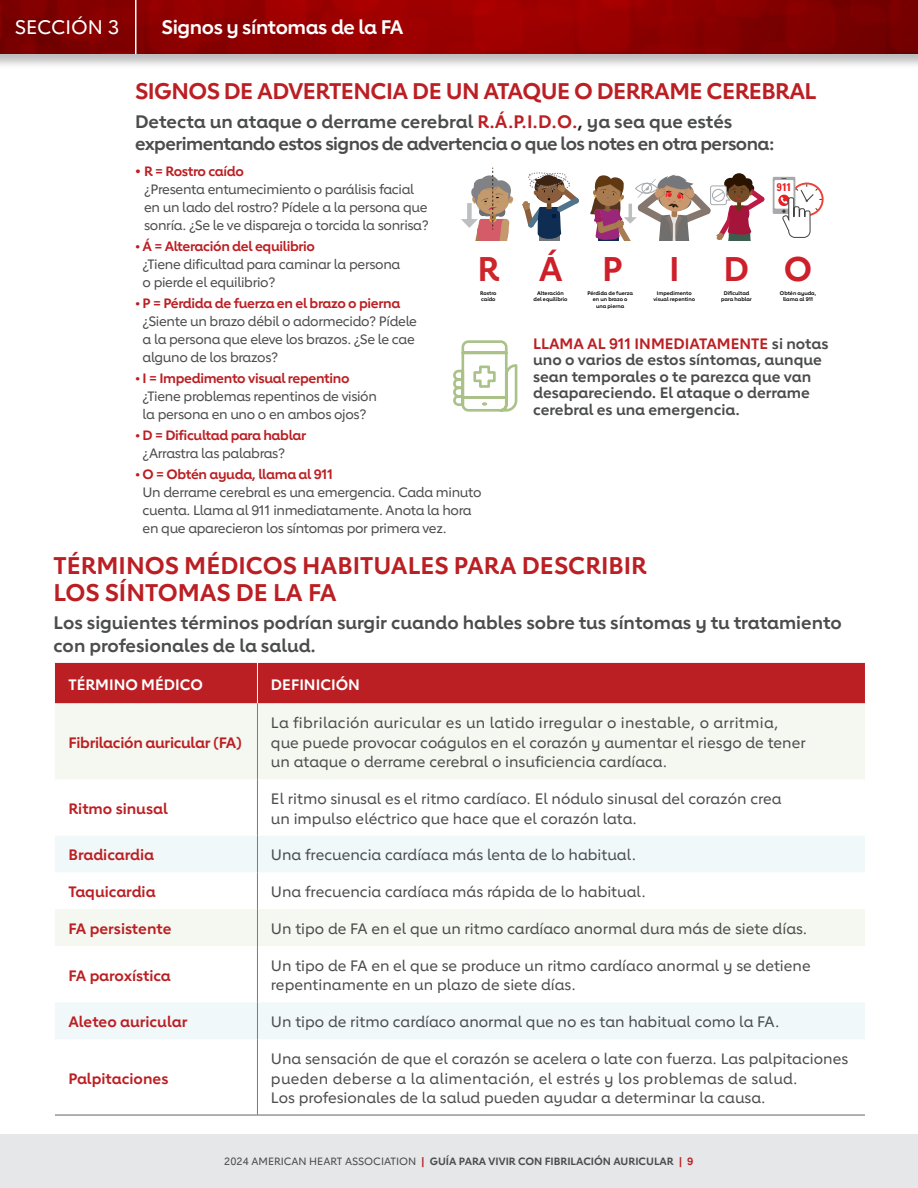
<style>
.page{position:relative;width:918px;height:1188px;background:#fff}
.page>*{position:absolute;margin:0;border:0;box-sizing:border-box;transform-origin:0 0}
.t1{font:700 34.05px "Lub Dub";color:#ce202b}
.SUB_HD_1{font:700 24px/27px "Lub Dub";color:#bb1f23}
.HD1{font:700 22.5px "Lub Dub";letter-spacing:-.025em;color:#bb1f23}
.t2{font:700 19.5px "Lub Dub";letter-spacing:-.02em;color:#fff}
.t3{font:500 19.5px "Lub Dub";color:#fff}
.t4{font:700 18px/22.5px "Lub Dub";letter-spacing:-.03em;color:#4b4c4d}
.t5{font:700 18px/22.5px "Lub Dub";color:#4b4c4d}
.t6{font:500 15px/19.5px "Lub Dub";color:#4b4c4d}
.t7{font:700 15px/16.5px "Lub Dub";color:#4b4c4d}
.t8{font:700 15px "Lub Dub";color:#bb1f23}
.t9{font:700 15px "Lub Dub";letter-spacing:-.02em;color:#bb1f23}
.t10{font:700 15px "Lub Dub";color:#fff}
.t11{font:500 13.5px/18px "Lub Dub";letter-spacing:-.025em;color:#4b4c4d}
.t12{font:700 13.5px/18px "Lub Dub";letter-spacing:-.025em;color:#bb1f23}
.t13{font:700 condensed 11.1px "Univers LT Std";color:#ed1d24}
.t14{font:700 10.5px "Lub Dub";color:#4b4c4d}
.t15{font:700 5.25px/6.3px "Lub Dub";color:#000;text-align:center}
.s1{color:#bb1f23}
.s2{color:#231f20}
.s3{font-weight:700;font-size:15px;color:#bb1f23}
.s4{font-weight:700;color:#bb1f23}
.s5{font-weight:500;color:#4b4c4d}
.s6{color:#ce242b}
.s7{font-weight:500}
</style>
<div class="page">
<div style="left:0;top:0;width:918px;height:69px;background:#231f20;opacity:.3"></div>
<img style="left:0;top:0;width:918px;height:54px">
<div style="left:0;top:1134px;width:918px;height:54px;background:#e6e7e9"></div>
<div style="left:55px;top:663px;width:810px;height:40px;background:#bb1f23"></div>
<svg style="left:55px;top:703px;width:810px;height:133px;fill:#f4f8f0"></svg>
<svg style="left:55px;top:836px;width:810px;height:203px"></svg>
<hr style="left:55px;top:1115px;width:202px;height:1px;background:#636366">
<hr style="left:257px;top:1115px;width:608px;height:1px;background:#636366">
<hr style="left:257px;top:663px;width:1px;height:40px;background:#fff">
<hr style="left:257px;top:703px;width:1px;height:76px;background:#797b7e">
<hr style="left:257px;top:779px;width:1px;height:57px;background:#797b7e">
<hr style="left:257px;top:836px;width:1px;height:36px;background:#797b7e">
<hr style="left:257px;top:872px;width:1px;height:37px;background:#797b7e">
<hr style="left:257px;top:909px;width:1px;height:37px;background:#797b7e">
<hr style="left:257px;top:946px;width:1px;height:56px;background:#797b7e">
<hr style="left:257px;top:1002px;width:1px;height:37px;background:#797b7e">
<hr style="left:257px;top:1039px;width:1px;height:76px;background:#797b7e">
<hr style="left:135px;top:0;width:1px;height:54px;background:#fff">
<svg style="left:453px;top:340px;width:65px;height:72px"></svg>
<svg style="left:461px;top:168px;width:53px;height:73px"></svg>
<div style="left:539px;top:234px;width:21px;height:7px;background:#76777a"></div>
<svg style="left:522px;top:172px;width:57px;height:67px"></svg>
<svg style="left:732px;top:173px;width:14px;height:13px"></svg>
<svg style="left:590px;top:175px;width:175px;height:66px"></svg>
<svg style="left:790px;top:183px;width:34px;height:33px"></svg>
<div style="left:773px;top:177px;width:22px;height:37px;background:linear-gradient(to right,#a7a9ac,#a7a9ac)"></div>
<div style="left:775px;top:180px;width:19px;height:29px;background:#fff"></div>
<svg style="left:778px;top:195px;width:12px;height:11px"></svg>
<svg style="left:781px;top:185px;width:41px;height:53px"></svg>
<p class="t3" style="left:15px;top:16px;width:106px">SECCIÓN 3</p>
<p class="t2" style="left:162px;top:15px;width:244px">Signos y síntomas de la FA</p>
<p class="HD1" style="left:135px;top:78px;width:683px">SIGNOS DE ADVERTENCIA DE UN ATAQUE O DERRAME CEREBRAL</p>
<p class="t4" style="left:135px;top:110px;width:641px">Detecta un ataque o derrame cerebral <span class="s1">R.Á.P.I.D.O.</span><span class="s2">,</span> ya sea que estés experimentando estos signos de advertencia o que los notes en otra persona:</p>
<p class="t11" style="left:144px;top:162px;width:286px;text-indent:-9px"><span class="s3">•</span> <span class="s4">R = Rostro caído<br></span>¿Presenta entumecimiento o parálisis facial en un lado del rostro? Pídele a la persona que sonría. ¿Se le ve dispareja o torcida la sonrisa?</p>
<p class="t11" style="left:143px;top:237px;width:259px;text-indent:-8px"><span class="s4">• Á = Alteración del equilibrio<br></span>¿Tiene dificultad para caminar la persona o pierde el equilibrio?</p>
<p class="t11" style="left:143px;top:294px;width:276px;text-indent:-8px"><span class="s4">• P = Pérdida de fuerza en el brazo o pierna </span>¿Siente un brazo débil o adormecido? Pídele a la persona que eleve los brazos. ¿Se le cae alguno de los brazos?</p>
<p class="t11" style="left:143px;top:369px;width:236px;text-indent:-8px"><span class="s4">• I = Impedimento visual repentino </span>¿Tiene problemas repentinos de visión la persona en uno o en ambos ojos?</p>
<p class="t12" style="left:143px;top:426px;width:165px;text-indent:-8px">• D = Dificultad para hablar <span class="s5">¿Arrastra las palabras?</span></p>
<p class="t11" style="left:143px;top:465px;width:340px;text-indent:-8px"><span class="s4">• O = Obtén ayuda, llama al 911<br></span>Un derrame cerebral es una emergencia. Cada minuto cuenta. Llama al 911 inmediatamente. Anota la hora en que aparecieron los síntomas por primera vez.</p>
<p class="t13" style="left:777px;top:181px;width:16px">911</p>
<h1 class="t1" style="left:478px;top:248px;width:147px"><span class="s6">R</span> Á P</h1>
<h1 class="t1" style="left:669px;top:248px;width:12px">I</h1>
<h1 class="t1" style="left:723px;top:248px;width:90px">D O</h1>
<p class="t15" style="left:480px;top:290px;width:18px;text-align:left">Rostro caído</p>
<p class="t15" style="left:534px;top:290px;width:36px">Alteración del equilibrio</p>
<p class="t15" style="left:587px;top:290px;width:47px">Pérdida de fuerza en un brazo o una pierna</p>
<p class="t15" style="left:653px;top:290px;width:43px">Impedimento visual repentino</p>
<p class="t15" style="left:721px;top:290px;width:32px">Dificultad para hablar</p>
<p class="t15" style="left:780px;top:290px;width:38px">Obtén ayuda, llama al 911</p>
<p class="t7" style="left:533px;top:335px;width:297px"><span class="s1">LLAMA AL 911 INMEDIATAMENTE</span> si notas uno o varios de estos síntomas, aunque sean temporales o te parezca que van desapareciendo. El ataque o derrame cerebral es una emergencia.</p>
<p class="SUB_HD_1" style="left:54px;top:551px;width:595px">TÉRMINOS MÉDICOS HABITUALES PARA DESCRIBIR<br>LOS SÍNTOMAS DE LA FA</p>
<p class="t5" style="left:54px;top:611px;width:790px">Los siguientes términos podrían surgir cuando hables sobre tus síntomas y tu tratamiento con profesionales de la salud.</p>
<p class="t10" style="left:68px;top:675px;width:136px">TÉRMINO MÉDICO</p>
<p class="t10" style="left:271px;top:675px;width:91px">DEFINICIÓN</p>
<p class="t9" style="left:68px;top:733px;width:175px">Fibrilación auricular (FA)</p>
<p class="t6" style="left:271px;top:713px;width:536px">La fibrilación auricular es un latido irregular o inestable, o arritmia, que puede provocar coágulos en el corazón y aumentar el riesgo de tener un ataque o derrame cerebral o insuficiencia cardíaca.</p>
<p class="t8" style="left:68px;top:800px;width:101px">Ritmo sinusal</p>
<p class="t6" style="left:271px;top:789px;width:512px">El ritmo sinusal es el ritmo cardíaco. El nódulo sinusal del corazón crea un impulso eléctrico que hace que el corazón lata.</p>
<p class="t8" style="left:68px;top:846px;width:87px">Bradicardia</p>
<p class="t6" style="left:271px;top:845px;width:367px">Una frecuencia cardíaca más lenta de lo habitual.</p>
<p class="t8" style="left:68px;top:883px;width:89px">Taquicardia</p>
<p class="t6" style="left:271px;top:882px;width:377px">Una frecuencia cardíaca más rápida de lo habitual.</p>
<p class="t8" style="left:68px;top:920px;width:105px">FA persistente</p>
<p class="t6" style="left:271px;top:919px;width:538px">Un tipo de FA en el que un ritmo cardíaco anormal dura más de siete días.</p>
<p class="t8" style="left:68px;top:966px;width:104px">FA paroxística</p>
<p class="t6" style="left:271px;top:956px;width:541px">Un tipo de FA en el que se produce un ritmo cardíaco anormal y se detiene repentinamente en un plazo de siete días.</p>
<p class="t8" style="left:68px;top:1013px;width:120px">Aleteo auricular</p>
<p class="t6" style="left:271px;top:1012px;width:510px">Un tipo de ritmo cardíaco anormal que no es tan habitual como la FA.</p>
<p class="t8" style="left:68px;top:1069px;width:101px">Palpitaciones</p>
<p class="t6" style="left:271px;top:1049px;width:579px">Una sensación de que el corazón se acelera o late con fuerza. Las palpitaciones pueden deberse a la alimentación, el estrés y los problemas de salud.<br>Los profesionales de la salud pueden ayudar a determinar la causa.</p>
<p class="t14" style="left:224px;top:1155px;width:471px"><span class="s7">2024 AMERICAN HEART ASSOCIATION</span> <span class="s1">|</span> GUÍA PARA VIVIR CON FIBRILACIÓN AURICULAR <span class="s1">| 9</span></p>
</div>
